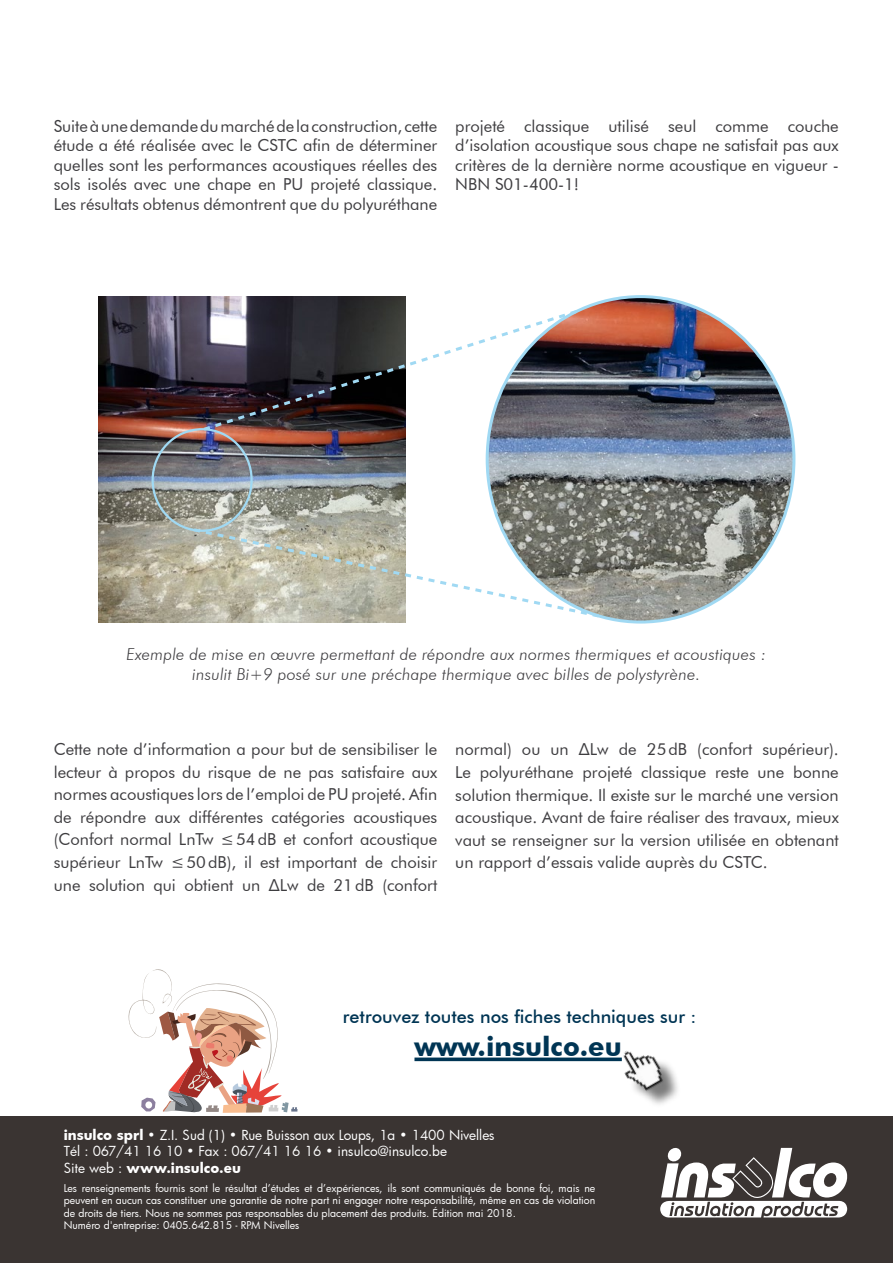
<style>
.page{position:relative;width:893px;height:1263px;background:#fff}
.page>*{position:absolute;margin:0;border:0;box-sizing:border-box;transform-origin:0 0}
.t1{font:700 27px "Futura BT";color:#003554}
.t2{font:500 18px "Futura BT";color:#003554}
.t3{font:16.5px/22.5px "Futura BT";color:#3e3d40;text-align:justify}
.t4{font:italic 300 16.5px/19.8px "Futura BT";letter-spacing:.01em;color:#3e3d40;text-align:center}
.t5{font:13.5px/16.5px "Futura";color:#fff}
.t6{font:10.5px/12.6px "Futura";color:#fff}
.s1{font-weight:700}
</style>
<div class="page">
<div style="left:0;top:1116px;width:893px;height:147px;background:#3a3432"></div>
<svg style="left:414px;top:1057px;width:198px;height:4px"></svg>
<img style="left:487px;top:297px;width:307px;height:325px">
<img style="left:99px;top:297px;width:306px;height:325px">
<svg style="left:200px;top:308px;width:380px;height:125px"></svg>
<svg style="left:191px;top:526px;width:411px;height:93px"></svg>
<svg style="left:128px;top:969px;width:170px;height:144px"></svg>
<div style="left:628px;top:1054px;width:53px;height:54px;background:#000;opacity:.52"></div>
<img style="left:612px;top:1051px;width:62px;height:48px">
<svg style="left:660px;top:1147px;width:187px;height:70px"></svg>
<p class="t3" style="left:54px;top:116px;width:385px;line-height:19.5px">Suite à une demande du marché de la construction, cette étude a été réalisée avec le CSTC afin de déterminer quelles sont les performances acoustiques réelles des sols isolés avec une chape en PU projeté classique.<br>Les résultats obtenus démontrent que du polyuréthane</p>
<p class="t3" style="left:455px;top:116px;width:385px;line-height:19.5px">projeté classique utilisé seul comme couche d’isolation acoustique sous chape ne satisfait pas aux critères de la dernière norme acoustique en vigueur - NBN S01-400-1!</p>
<p class="t4" style="left:126px;top:644px;width:641px">Exemple de mise en œuvre permettant de répondre aux normes thermiques et acoustiques : insulit Bi+9 posé sur une préchape thermique avec billes de polystyrène.</p>
<p class="t3" style="left:54px;top:738px;width:385px">Cette note d’information a pour but de sensibiliser le lecteur à propos du risque de ne pas satisfaire aux normes acoustiques lors de l’emploi de PU projeté. Afin de répondre aux différentes catégories acoustiques (Confort normal LnTw ≤54dB et confort acoustique supérieur LnTw ≤50dB), il est important de choisir une solution qui obtient un ΔLw de 21dB (confort</p>
<p class="t3" style="left:455px;top:738px;width:385px">normal) ou un ΔLw de 25dB (confort supérieur).<br>Le polyuréthane projeté classique reste une bonne solution thermique. Il existe sur le marché une version acoustique. Avant de faire réaliser des travaux, mieux vaut se renseigner sur la version utilisée en obtenant un rapport d’essais valide auprès du CSTC.</p>
<p class="t2" style="left:343px;top:1006px;width:355px">retrouvez toutes nos fiches techniques sur :</p>
<h1 class="t1" style="left:414px;top:1030px;width:209px">www.insulco.eu</h1>
<p class="t5" style="left:64px;top:1126px;width:432px"><span class="s1">insulco sprl</span> • Z.I. Sud (1) • Rue Buisson aux Loups, 1a • 1400 Nivelles<br>Tél : 067/41 16 10 • Fax : 067/41 16 16 • insulco@insulco.be<br>Site web : <span class="s1">www.insulco.eu</span></p>
<p class="t6" style="left:64px;top:1181px;width:533px">Les renseignements fournis sont le résultat d’études et d’expériences, ils sont communiqués de bonne foi, mais ne peuvent en aucun cas constituer une garantie de notre part ni engager notre responsabilité, même en cas de violation de droits de tiers. Nous ne sommes pas responsables du placement des produits. Édition mai 2018.<br>Numéro d'entreprise: 0405.642.815 - RPM Nivelles</p>
</div>
